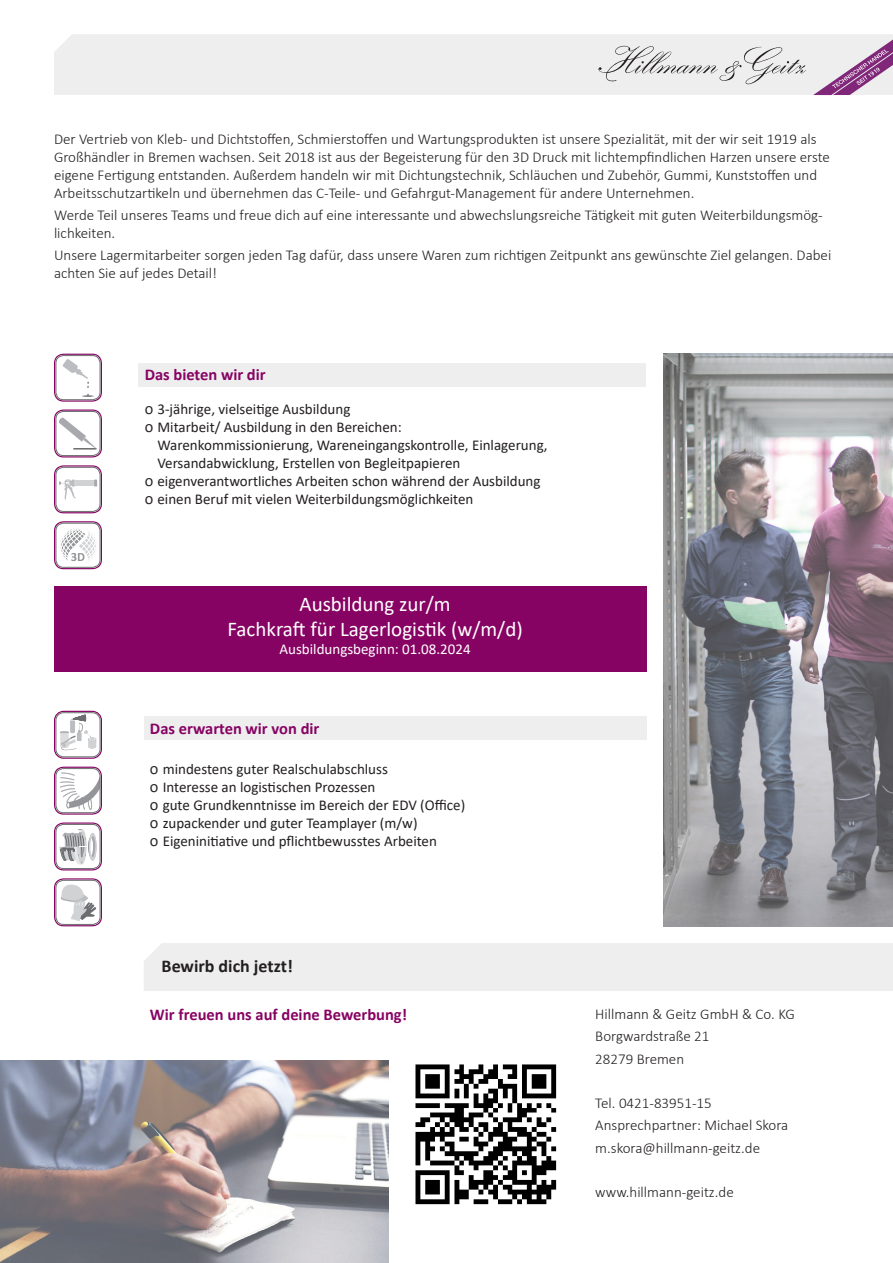
<style>
.page{position:relative;width:893px;height:1263px;background:#fff}
.page>*{position:absolute;margin:0;border:0;box-sizing:border-box;transform-origin:0 0}
.weiße_Schrift_groß{font:21px "Calibri";color:#fff}
.fett_groß{font:700 18px "Calibri";color:#231f20}
.Angebot_Erwartungen{font:700 16.5px "Calibri";color:#870363}
.Erläuterungen{font:300 15px/18px "Calibri";color:#231f20}
.Aufzählung_2_Listung{font:15px "Calibri";color:#231f20}
.weiße_Schrift_klein{font:15px "Calibri";color:#fff}
</style>
<div class="page">
<div style="left:144px;top:943px;width:749px;height:48px;background:#eeeeef"></div>
<div style="left:144px;top:717px;width:502px;height:23px;background:#eeeeef"></div>
<div style="left:138px;top:363px;width:508px;height:23px;background:#eeeeef"></div>
<div style="left:54px;top:34px;width:839px;height:61px;background:#eeeeef"></div>
<svg style="left:813px;top:40px;width:80px;height:55px;background:#cdb1cb"></svg>
<svg style="left:598px;top:46px;width:207px;height:38px;background:#dbdbdc"></svg>
<div style="left:54px;top:586px;width:592px;height:86px;background:#870363"></div>
<svg style="left:54px;top:354px;width:48px;height:46px"></svg>
<div style="left:55px;top:354px;width:46px;height:47px;background:#fff;border-radius:9px"></div>
<div style="left:54px;top:354px;width:48px;height:48px;border:1px solid #870363;border-radius:9px"></div>
<svg style="left:62px;top:359px;width:32px;height:38px"></svg>
<div style="left:56px;top:355px;width:44px;height:45px;border:1px solid #6c6d70;border-radius:8px"></div>
<svg style="left:54px;top:467px;width:48px;height:46px"></svg>
<div style="left:55px;top:466px;width:46px;height:47px;background:#fff;border-radius:9px"></div>
<div style="left:54px;top:465px;width:48px;height:48px;border:1px solid #870363;border-radius:9px"></div>
<div style="left:73px;top:480px;width:22px;height:6px;background:#d1d2d4"></div>
<svg style="left:59px;top:479px;width:17px;height:21px"></svg>
<svg style="left:94px;top:480px;width:3px;height:6px"></svg>
<div style="left:56px;top:467px;width:44px;height:45px;border:1px solid #6c6d70;border-radius:8px"></div>
<svg style="left:54px;top:767px;width:48px;height:46px"></svg>
<div style="left:55px;top:767px;width:46px;height:47px;background:#fff;border-radius:9px"></div>
<div style="left:54px;top:767px;width:48px;height:48px;border:1px solid #870363;border-radius:9px"></div>
<svg style="left:60px;top:773px;width:40px;height:37px"></svg>
<div style="left:56px;top:768px;width:44px;height:45px;border:1px solid #6c6d70;border-radius:8px"></div>
<svg style="left:54px;top:824px;width:48px;height:46px"></svg>
<svg style="left:55px;top:823px;width:46px;height:47px"></svg>
<div style="left:54px;top:822px;width:48px;height:48px;border:1px solid #870363;border-radius:9px"></div>
<div style="left:90px;top:835px;width:6px;height:24px;border:1px solid #d1d2d4;border-radius:50%"></div>
<div style="left:90px;top:835px;width:6px;height:23px;border:1px solid #d1d2d4;border-radius:50%"></div>
<div style="left:90px;top:836px;width:6px;height:22px;border:1px solid #d1d2d4;border-radius:50%"></div>
<svg style="left:59px;top:828px;width:36px;height:36px"></svg>
<div style="left:56px;top:824px;width:44px;height:45px;border:1px solid #6c6d70;border-radius:8px"></div>
<svg style="left:54px;top:711px;width:48px;height:46px"></svg>
<div style="left:55px;top:711px;width:46px;height:47px;background:#fff;border-radius:9px"></div>
<div style="left:54px;top:711px;width:48px;height:48px;border:1px solid #870363;border-radius:9px"></div>
<svg style="left:60px;top:715px;width:36px;height:36px"></svg>
<div style="left:56px;top:712px;width:44px;height:45px;border:1px solid #6c6d70;border-radius:8px"></div>
<svg style="left:54px;top:411px;width:48px;height:46px"></svg>
<div style="left:55px;top:410px;width:46px;height:47px;background:#fff;border-radius:9px"></div>
<div style="left:54px;top:409px;width:48px;height:48px;border:1px solid #870363;border-radius:9px"></div>
<svg style="left:59px;top:417px;width:38px;height:33px"></svg>
<div style="left:56px;top:411px;width:44px;height:45px;border:1px solid #6c6d70;border-radius:8px"></div>
<svg style="left:55px;top:522px;width:46px;height:47px"></svg>
<div style="left:54px;top:521px;width:48px;height:48px;border:1px solid #870363;border-radius:9px"></div>
<svg style="left:59px;top:527px;width:38px;height:38px"></svg>
<div style="left:56px;top:523px;width:44px;height:44px;border:1px solid #6c6d70;border-radius:8px"></div>
<div style="left:54px;top:878px;width:48px;height:48px;border:1px solid #870363;border-radius:9px"></div>
<svg style="left:60px;top:884px;width:37px;height:37px"></svg>
<div style="left:56px;top:880px;width:44px;height:45px;border:1px solid #6c6d70;border-radius:8px"></div>
<img style="left:415px;top:1064px;width:142px;height:141px">
<img style="left:663px;top:354px;width:230px;height:572px">
<img style="left:0;top:1060px;width:389px;height:203px">
<p class="Erläuterungen" style="left:54px;top:130px;width:777px">Der Vertrieb von Kleb- und Dichtstoffen, Schmierstoffen und Wartungsprodukten ist unsere Spezialität, mit der wir seit 1919 als Großhändler in Bremen wachsen. Seit 2018 ist aus der Begeisterung für den 3D Druck mit lichtempfindlichen Harzen unsere erste eigene Fertigung entstanden. Außerdem handeln wir mit Dichtungstechnik, Schläuchen und Zubehör, Gummi, Kunststoffen und Arbeitsschutzartikeln und übernehmen das C-Teile- und Gefahrgut-Management für andere Unternehmen.</p>
<p class="Erläuterungen" style="left:54px;top:206px;width:770px">Werde Teil unseres Teams und freue dich auf eine interessante und abwechslungsreiche Tätigkeit mit guten Weiterbildungsmög&shy;lichkeiten.</p>
<p class="Erläuterungen" style="left:54px;top:246px;width:779px">Unsere Lagermitarbeiter sorgen jeden Tag dafür, dass unsere Waren zum richtigen Zeitpunkt ans gewünschte Ziel gelangen. Dabei achten Sie auf jedes Detail!</p>
<p class="Angebot_Erwartungen" style="left:145px;top:363px;width:123px">Das bieten wir dir</p>
<p class="Aufzählung_2_Listung" style="left:145px;top:399px;width:207px">κ 3-jährige, vielseitige Ausbildung</p>
<p class="Aufzählung_2_Listung" style="left:145px;top:417px;width:259px">κ Mitarbeit/ Ausbildung in den Bereichen:</p>
<p class="Aufzählung_2_Listung" style="left:157px;top:435px;width:392px">Warenkommissionierung, Wareneingangskontrolle, Einlagerung,</p>
<p class="Aufzählung_2_Listung" style="left:157px;top:453px;width:304px">Versandabwicklung, Erstellen von Begleitpapieren</p>
<p class="Aufzählung_2_Listung" style="left:145px;top:471px;width:397px">κ eigenverantwortliches Arbeiten schon während der Ausbildung</p>
<p class="Aufzählung_2_Listung" style="left:145px;top:489px;width:330px">κ einen Beruf mit vielen Weiterbildungsmöglichkeiten</p>
<p class="weiße_Schrift_groß" style="left:300px;top:589px;width:153px">Ausbildung zur/m</p>
<p class="weiße_Schrift_groß" style="left:227px;top:614px;width:297px">Fachkraft für Lagerlogistik (w/m/d)</p>
<p class="weiße_Schrift_klein" style="left:280px;top:638px;width:193px">Ausbildungsbeginn: 01.08.2024</p>
<p class="Angebot_Erwartungen" style="left:150px;top:717px;width:171px">Das erwarten wir von dir</p>
<p class="Aufzählung_2_Listung" style="left:150px;top:759px;width:239px">κ mindestens guter Realschulabschluss</p>
<p class="Aufzählung_2_Listung" style="left:150px;top:777px;width:227px">κ Interesse an logistischen Prozessen</p>
<p class="Aufzählung_2_Listung" style="left:150px;top:795px;width:317px">κ gute Grundkenntnisse im Bereich der EDV (Office)</p>
<p class="Aufzählung_2_Listung" style="left:150px;top:813px;width:269px">κ zupackender und guter Teamplayer (m/w)</p>
<p class="Aufzählung_2_Listung" style="left:150px;top:831px;width:289px">κ Eigeninitiative und pflichtbewusstes Arbeiten</p>
<p class="fett_groß" style="left:162px;top:953px;width:133px">Bewirb dich jetzt!</p>
<p class="Angebot_Erwartungen" style="left:150px;top:1003px;width:259px">Wir freuen uns auf deine Bewerbung!</p>
<p class="Erläuterungen" style="left:595px;top:1005px;width:201px">Hillmann &amp; Geitz GmbH &amp; Co. KG</p>
<p class="Erläuterungen" style="left:595px;top:1027px;width:116px">Borgwardstraße 21</p>
<p class="Erläuterungen" style="left:595px;top:1049px;width:90px">28279 Bremen</p>
<p class="Erläuterungen" style="left:595px;top:1094px;width:118px">Tel. 0421-83951-15</p>
<p class="Erläuterungen" style="left:595px;top:1116px;width:194px">Ansprechpartner: Michael Skora</p>
<p class="Erläuterungen" style="left:595px;top:1138px;width:166px">m.skora@hillmann-geitz.de</p>
<p class="Erläuterungen" style="left:595px;top:1183px;width:140px">www.hillmann-geitz.de</p>
</div>
